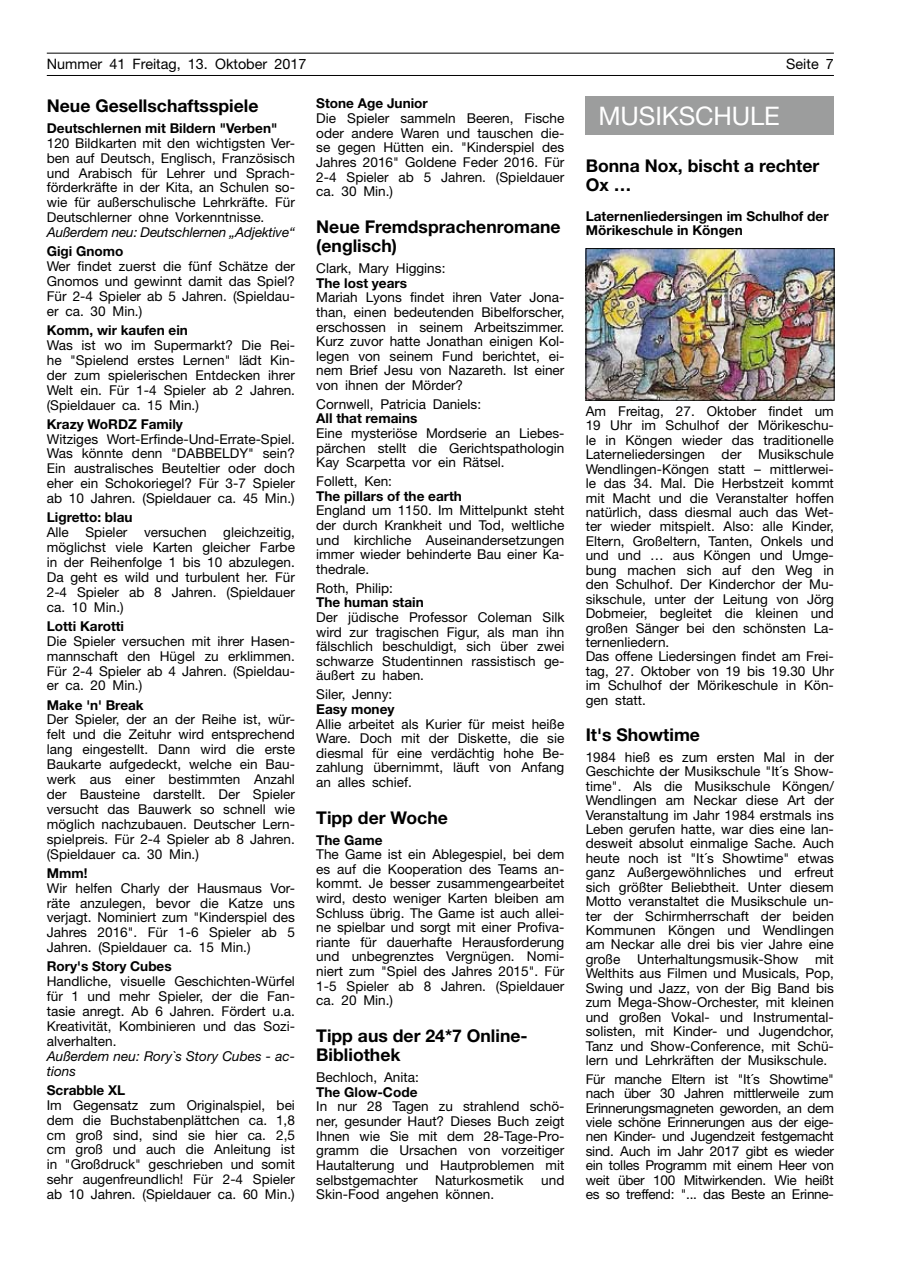
<style>
.page{position:relative;width:902px;height:1280px;background:#fff}
.page>*{position:absolute;margin:0;border:0;box-sizing:border-box;transform-origin:0 0}
.t1{font:25.65px "Helvetica Neue";letter-spacing:-.005em;color:#fff}
.t2{font:700 17.55px/19.4px "Helvetica Neue";color:#000}
.t3{font:14.4px "Helvetica Neue";color:#000}
.t4{font:13.65px/14.4px "Helvetica Neue";color:#000;text-align:justify}
.t5{font:700 13.65px/14.4px "Helvetica Neue";color:#000}
.t6{font:italic 13.65px/14.9px "Helvetica Neue";letter-spacing:-.01em;color:#000}
</style>
<div class="page">
<hr style="left:47px;top:53px;width:786px;height:1px;background:#000">
<hr style="left:47px;top:75px;width:786px;height:1px;background:#000">
<div style="left:585px;top:96px;width:248px;height:39px;background:#9c9d9d"></div>
<img style="left:587px;top:250px;width:245px;height:148px">
<div style="left:585px;top:248px;width:249px;height:152px;border:1px solid #000"></div>
<p class="t3" style="left:47px;top:56px;width:261px">Nummer 41 Freitag, 13. Oktober 2017</p>
<p class="t3" style="left:786px;top:56px;width:49px">Seite 7</p>
<p class="t2" style="left:47px;top:95px;width:213px">Neue Gesellschaftsspiele</p>
<p class="t5" style="left:47px;top:120px;width:232px">Deutschlernen mit Bildern "Verben"</p>
<p class="t4" style="left:47px;top:135px;width:250px;line-height:14.9px">120 Bildkarten mit den wichtigsten Ver&shy;ben auf Deutsch, Englisch, Französisch und Arabisch für Lehrer und Sprach&shy;förderkräfte in der Kita, an Schulen so&shy;wie für außerschulische Lehrkräfte. Für Deutschlerner ohne Vorkenntnisse.</p>
<p class="t6" style="left:47px;top:225px;width:250px">Außerdem neu: Deutschlernen „Adjektive“</p>
<p class="t5" style="left:47px;top:244px;width:78px">Gigi Gnomo</p>
<p class="t4" style="left:47px;top:259px;width:250px;line-height:14.9px">Wer findet zuerst die fünf Schätze der Gnomos und gewinnt damit das Spiel?<br>Für 2-4 Spieler ab 5 Jahren. (Spieldau&shy;er ca. 30 Min.)</p>
<p class="t5" style="left:47px;top:323px;width:143px">Komm, wir kaufen ein</p>
<p class="t4" style="left:47px;top:337px;width:250px;line-height:14.9px">Was ist wo im Supermarkt? Die Rei&shy;he "Spielend erstes Lernen" lädt Kin&shy;der zum spielerischen Entdecken ihrer Welt ein. Für 1-4 Spieler ab 2 Jahren. (Spieldauer ca. 15 Min.)</p>
<p class="t5" style="left:47px;top:416px;width:138px">Krazy WoRDZ Family</p>
<p class="t4" style="left:47px;top:431px;width:250px;line-height:14.9px">Witziges Wort-Erfinde-Und-Errate-Spiel.<br>Was könnte denn "DABBELDY" sein?<br>Ein australisches Beuteltier oder doch eher ein Schokoriegel? Für 3-7 Spieler ab 10 Jahren. (Spieldauer ca. 45 Min.)</p>
<p class="t5" style="left:47px;top:510px;width:87px">Ligretto: blau</p>
<p class="t4" style="left:47px;top:525px;width:250px;line-height:14.9px">Alle Spieler versuchen gleichzeitig, möglichst viele Karten gleicher Farbe in der Reihenfolge 1 bis 10 abzulegen.<br>Da geht es wild und turbulent her. Für 2-4 Spieler ab 8 Jahren. (Spieldauer ca. 10 Min.)</p>
<p class="t5" style="left:47px;top:618px;width:79px">Lotti Karotti</p>
<p class="t4" style="left:47px;top:633px;width:250px;line-height:14.9px">Die Spieler versuchen mit ihrer Hasen&shy;mannschaft den Hügel zu erklimmen.<br>Für 2-4 Spieler ab 4 Jahren. (Spieldau&shy;er ca. 20 Min.)</p>
<p class="t5" style="left:47px;top:697px;width:98px">Make 'n' Break</p>
<p class="t4" style="left:47px;top:712px;width:250px;line-height:14.9px">Der Spieler, der an der Reihe ist, wür&shy;felt und die Zeituhr wird entsprechend lang eingestellt. Dann wird die erste Baukarte aufgedeckt, welche ein Bau&shy;werk aus einer bestimmten Anzahl der Bausteine darstellt. Der Spieler versucht das Bauwerk so schnell wie möglich nachzubauen. Deutscher Lern&shy;spielpreis. Für 2-4 Spieler ab 8 Jahren. (Spieldauer ca. 30 Min.)</p>
<p class="t5" style="left:47px;top:865px;width:42px">Mmm!</p>
<p class="t4" style="left:47px;top:880px;width:250px;line-height:14.9px">Wir helfen Charly der Hausmaus Vor&shy;räte anzulegen, bevor die Katze uns verjagt. Nominiert zum "Kinderspiel des Jahres 2016". Für 1-6 Spieler ab 5<br>Jahren. (Spieldauer ca. 15 Min.)</p>
<p class="t5" style="left:47px;top:959px;width:126px">Rory's Story Cubes</p>
<p class="t4" style="left:47px;top:974px;width:250px;line-height:14.9px">Handliche, visuelle Geschichten-Würfel für 1 und mehr Spieler, der die Fan&shy;tasie anregt. Ab 6 Jahren. Fördert u.a.<br>Kreativität, Kombinieren und das Sozi&shy;alverhalten.</p>
<p class="t6" style="left:47px;top:1048px;width:250px">Außerdem neu: Rory`s Story Cubes - ac&shy;tions</p>
<p class="t5" style="left:47px;top:1082px;width:80px">Scrabble XL</p>
<p class="t4" style="left:47px;top:1097px;width:250px;line-height:14.9px">Im Gegensatz zum Originalspiel, bei dem die Buchstabenplättchen ca. 1,8 cm groß sind, sind sie hier ca. 2,5 cm groß und auch die Anleitung ist in "Großdruck" geschrieben und somit sehr augenfreundlich! Für 2-4 Spieler ab 10 Jahren. (Spieldauer ca. 60 Min.)</p>
<p class="t5" style="left:316px;top:96px;width:113px">Stone Age Junior</p>
<p class="t4" style="left:316px;top:111px;width:250px">Die Spieler sammeln Beeren, Fische oder andere Waren und tauschen die&shy;se gegen Hütten ein. "Kinderspiel des Jahres 2016" Goldene Feder 2016. Für 2-4 Spieler ab 5 Jahren. (Spieldauer ca. 30 Min.)</p>
<p class="t2" style="left:316px;top:216px;width:246px">Neue Fremdsprachenromane (englisch)</p>
<p class="t4" style="left:316px;top:261px;width:131px">Clark, Mary Higgins:</p>
<p class="t5" style="left:316px;top:275px;width:92px">The lost years</p>
<p class="t4" style="left:316px;top:290px;width:250px">Mariah Lyons findet ihren Vater Jona&shy;than, einen bedeutenden Bibelforscher, erschossen in seinem Arbeitszimmer.<br>Kurz zuvor hatte Jonathan einigen Kol&shy;legen von seinem Fund berichtet, ei&shy;nem Brief Jesu von Nazareth. Ist einer von ihnen der Mörder?</p>
<p class="t4" style="left:316px;top:397px;width:166px">Cornwell, Patricia Daniels:</p>
<p class="t5" style="left:316px;top:411px;width:103px">All that remains</p>
<p class="t4" style="left:316px;top:426px;width:250px">Eine mysteriöse Mordserie an Liebes&shy;pärchen stellt die Gerichtspathologin Kay Scarpetta vor ein Rätsel.</p>
<p class="t4" style="left:316px;top:474px;width:77px">Follett, Ken:</p>
<p class="t5" style="left:316px;top:488px;width:147px">The pillars of the earth</p>
<p class="t4" style="left:316px;top:503px;width:250px">England um 1150. Im Mittelpunkt steht der durch Krankheit und Tod, weltliche und kirchliche Auseinandersetzungen immer wieder behinderte Bau einer Ka&shy;thedrale.</p>
<p class="t4" style="left:316px;top:580px;width:78px">Roth, Philip:</p>
<p class="t5" style="left:316px;top:595px;width:109px">The human stain</p>
<p class="t4" style="left:316px;top:610px;width:250px">Der jüdische Professor Coleman Silk wird zur tragischen Figur, als man ihn fälschlich beschuldigt, sich über zwei schwarze Studentinnen rassistisch ge&shy;äußert zu haben.</p>
<p class="t4" style="left:316px;top:687px;width:78px">Siler, Jenny:</p>
<p class="t5" style="left:316px;top:701px;width:80px">Easy money</p>
<p class="t4" style="left:316px;top:716px;width:250px">Allie arbeitet als Kurier für meist heiße Ware. Doch mit der Diskette, die sie diesmal für eine verdächtig hohe Be&shy;zahlung übernimmt, läuft von Anfang an alles schief.</p>
<p class="t2" style="left:316px;top:807px;width:133px">Tipp der Woche</p>
<p class="t5" style="left:316px;top:832px;width:68px">The Game</p>
<p class="t4" style="left:316px;top:847px;width:250px">The Game ist ein Ablegespiel, bei dem es auf die Kooperation des Teams an&shy;kommt. Je besser zusammengearbeitet wird, desto weniger Karten bleiben am Schluss übrig. The Game ist auch allei&shy;ne spielbar und sorgt mit einer Profiva&shy;riante für dauerhafte Herausforderung und unbegrenztes Vergnügen. Nomi&shy;niert zum "Spiel des Jahres 2015". Für 1-5 Spieler ab 8 Jahren. (Spieldauer ca. 20 Min.)</p>
<p class="t2" style="left:316px;top:1025px;width:213px">Tipp aus der 24*7 Online-<br>Bibliothek</p>
<p class="t4" style="left:316px;top:1070px;width:104px">Bechloch, Anita:</p>
<p class="t5" style="left:316px;top:1084px;width:103px">The Glow-Code</p>
<p class="t4" style="left:316px;top:1099px;width:250px">In nur 28 Tagen zu strahlend schö&shy;ner, gesunder Haut? Dieses Buch zeigt Ihnen wie Sie mit dem 28-Tage-Pro&shy;gramm die Ursachen von vorzeitiger Hautalterung und Hautproblemen mit selbstgemachter</p>
<h1 class="t1" style="left:598px;top:100px;width:183px">MUSIKSCHULE</h1>
<p class="t2" style="left:585px;top:156px;width:235px">Bonna Nox, bischt a rechter<br>Ox …</p>
<p class="t5" style="left:585px;top:208px;width:244px">Laternenliedersingen im Schulhof der<br>Mörikeschule in Köngen</p>
<p class="t4" style="left:585px;top:404px;width:250px;text-align:left">Am Freitag, 27. Oktober findet um 19 Uhr im Schulhof der Mörikeschu&shy;le in Köngen wieder das traditionelle Laterneliedersingen der Musikschule Wendlingen-Köngen statt – mittlerwei&shy;le das 34. Mal. Die Herbstzeit kommt mit Macht und die Veranstalter hoffen natürlich, dass diesmal auch das Wet&shy;ter wieder mitspielt. Also: alle Kinder, Eltern, Großeltern, Tanten, Onkels und und und … aus Köngen und Umge&shy;bung machen sich auf den Weg in den Schulhof. Der Kinderchor der Mu&shy;sikschule, unter der Leitung von Jörg Dobmeier, begleitet die kleinen und großen Sänger bei den schönsten La&shy;ternenliedern.<br>Das offene Liedersingen findet am Frei&shy;tag, 27. Oktober von 19 bis 19.30 Uhr im Schulhof der Mörikeschule in Kön&shy;gen statt.</p>
<p class="t2" style="left:585px;top:725px;width:116px">It's Showtime</p>
<p class="t4" style="left:585px;top:749px;width:250px">1984 hieß es zum ersten Mal in der Geschichte der Musikschule "It´s Show&shy;time". Als die Musikschule Köngen/ Wendlingen am Neckar diese Art der Veranstaltung im Jahr 1984 erstmals ins Leben gerufen hatte, war dies eine lan&shy;desweit absolut einmalige Sache. Auch heute noch ist "It´s Showtime" etwas ganz Außergewöhnliches und erfreut sich größter Beliebtheit. Unter diesem Motto veranstaltet die Musikschule un&shy;ter der Schirmherrschaft der beiden Kommunen Köngen und Wendlingen am Neckar alle drei bis vier Jahre eine große Unterhaltungsmusik-Show mit Welthits aus Filmen und Musicals, Pop, Swing und Jazz, von der Big Band bis zum Mega-Show-Orchester, mit kleinen und großen Vokal- und Instrumental&shy;solisten, mit Kinder- und Jugendchor, Tanz und Show-Conference, mit Schü&shy;lern und Lehrkräften der Musikschule.</p>
<p class="t4" style="left:585px;top:1071px;width:250px">Für manche Eltern ist "It´s Showtime" nach über 30 Jahren mittlerweile zum Erinnerungsmagneten geworden, an dem viele schöne Erinnerungen aus der eige&shy;nen Kinder- und Jugendzeit festgemacht sind. Auch im Jahr 2017 gibt es wieder ein tolles Programm mit einem Heer von weit über 100 Mitwirkenden. Wie heißt es so treffend: "... das Beste an Erinne-</p>
<p class="t4" style="left:435px;top:1172px;width:90px">Naturkosmetik</p>
<p class="t4" style="left:541px;top:1172px;width:25px">und</p>
<p class="t4" style="left:316px;top:1187px;width:179px">Skin-Food angehen können.</p>
</div>
